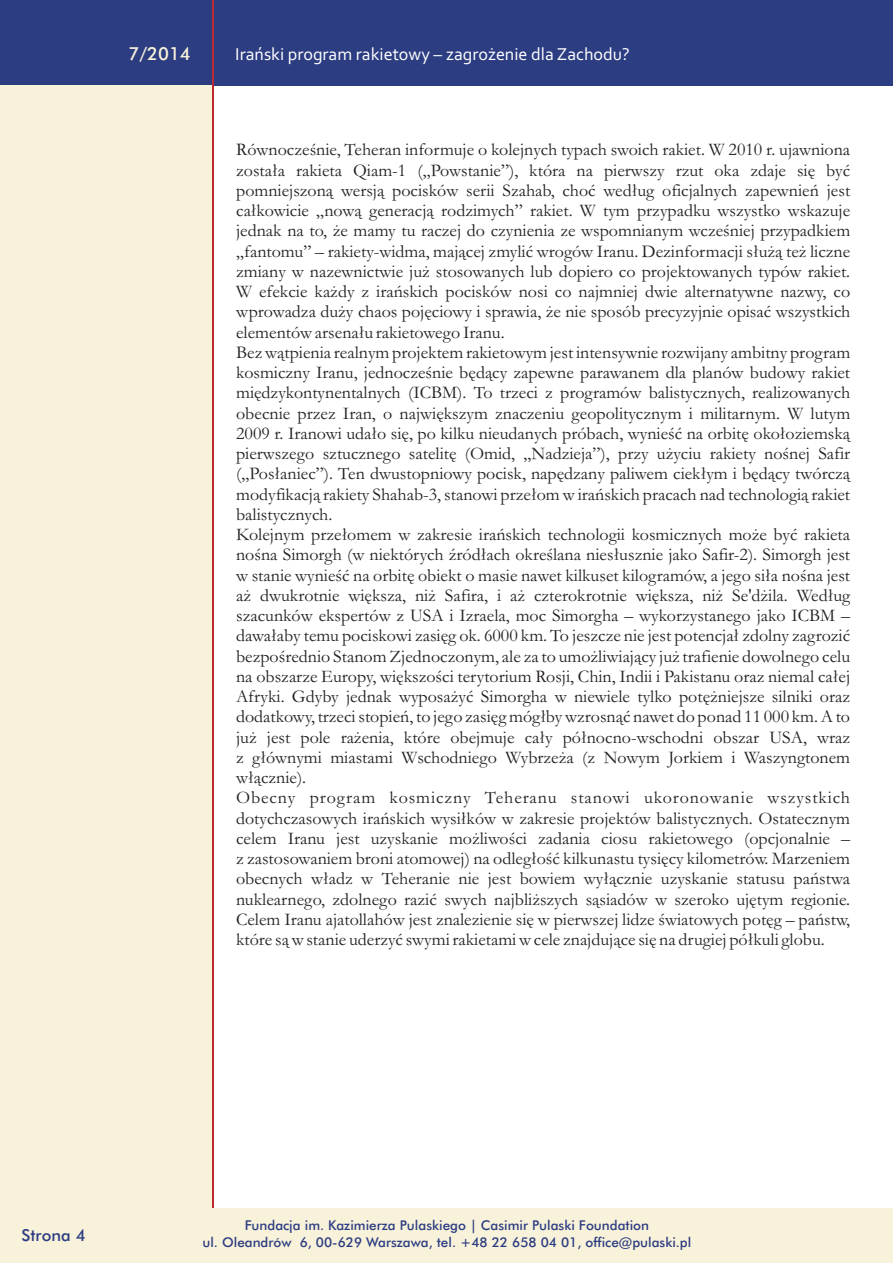
<style>
.page{position:relative;width:893px;height:1263px;background:#fff}
.page>*{position:absolute;margin:0;border:0;box-sizing:border-box;transform-origin:0 0}
.t1{font:18px/20.2px "Garamond";color:#231f20}
.t2{font:18px "Corbel";color:#fff}
.t3{font:500 18px "Futura BT";color:#f9f2da}
.t4{font:500 16.5px "Futura BT";color:#2c3d82}
.t5{font:500 13.5px/16.2px "Futura BT";color:#2c3d82;text-align:center}
</style>
<div class="page">
<div style="left:0;top:0;width:893px;height:85px;background:#2c3d82"></div>
<div style="left:0;top:85px;width:214px;height:1178px;background:#f9f2da"></div>
<hr style="left:213px;top:0;width:1px;height:1263px;background:#bd2a31">
<div style="left:0;top:1208px;width:893px;height:55px;background:#f9f2da"></div>
<p class="t3" style="left:129px;top:47px;width:64px">7/2014</p>
<p class="t2" style="left:235px;top:47px;width:396px">Irañski program rakietowy – zagro¿enie dla Zachodu?</p>
<p class="t1" style="left:236px;top:142px;width:616px">Równoczeœnie, Teheran informuje o kolejnych typach swoich rakiet. W 2010 r. ujawniona zosta³a rakieta Qiam-1 („Powstanie”), która na pierwszy rzut oka zdaje siê byæ pomniejszon¹ wersj¹ pocisków serii Szahab, choæ wed³ug oficjalnych zapewnieñ jest ca³kowicie „now¹ generacj¹ rodzimych” rakiet. W tym przypadku wszystko wskazuje jednak na to, ¿e mamy tu raczej do czynienia ze wspomnianym wczeœniej przypadkiem „fantomu” – rakiety-widma, maj¹cej zmyliæ wrogów Iranu. Dezinformacji s³u¿¹ te¿ liczne zmiany w nazewnictwie ju¿ stosowanych lub dopiero co projektowanych typów rakiet.<br>W efekcie ka¿dy z irañskich pocisków nosi co najmniej dwie alternatywne nazwy, co wprowadza du¿y chaos pojêciowy i sprawia, ¿e nie sposób precyzyjnie opisaæ wszystkich elementów arsena³u rakietowego Iranu.<br>Bez w¹tpienia realnym projektem rakietowym jest intensywnie rozwijany ambitny program kosmiczny Iranu, jednoczeœnie bêd¹cy zapewne parawanem dla planów budowy rakiet miêdzykontynentalnych (ICBM). To trzeci z programów balistycznych, realizowanych obecnie przez Iran, o najwiêkszym znaczeniu geopolitycznym i militarnym. W lutym 2009 r. Iranowi uda³o siê, po kilku nieudanych próbach, wynieœæ na orbitê oko³oziemsk¹ pierwszego sztucznego satelitê (Omid, „Nadzieja”), przy u¿yciu rakiety noœnej Safir („Pos³aniec”). Ten dwustopniowy pocisk, napêdzany paliwem ciek³ym i bêd¹cy twórcz¹ modyfikacj¹ rakiety Shahab-3, stanowi prze³om w irañskich pracach nad technologi¹ rakiet balistycznych.<br>Kolejnym prze³omem w zakresie irañskich technologii kosmicznych mo¿e byæ rakieta noœna Simorgh (w niektórych Ÿród³ach okreœlana nies³usznie jako Safir-2). Simorgh jest w stanie wynieœæ na orbitê obiekt o masie nawet kilkuset kilogramów, a jego si³a noœna jest a¿ dwukrotnie wiêksza, ni¿ Safira, i a¿ czterokrotnie wiêksza, ni¿ Se'd¿ila. Wed³ug szacunków ekspertów z USA i Izraela, moc Simorgha – wykorzystanego jako ICBM – dawa³aby temu pociskowi zasiêg ok. 6000 km. To jeszcze nie jest potencja³ zdolny zagroziæ bezpoœrednio Stanom Zjednoczonym, ale za to umo¿liwiaj¹cy ju¿ trafienie dowolnego celu na obszarze Europy, wiêkszoœci terytorium Rosji, Chin, Indii i Pakistanu oraz niemal ca³ej Afryki. Gdyby jednak wyposa¿yæ Simorgha w niewiele tylko potê¿niejsze silniki oraz dodatkowy, trzeci stopieñ, to jego zasiêg móg³by wzrosn¹æ nawet do ponad 11 000 km. A to ju¿ jest pole ra¿enia, które obejmuje ca³y pó³nocno-wschodni obszar USA, wraz z g³ównymi miastami Wschodniego Wybrze¿a (z Nowym Jorkiem i Waszyngtonem w³¹cznie).<br>Obecny program kosmiczny Teheranu stanowi ukoronowanie wszystkich dotychczasowych irañskich wysi³ków w zakresie projektów balistycznych. Ostatecznym celem Iranu jest uzyskanie mo¿liwoœci zadania ciosu rakietowego (opcjonalnie – z zastosowaniem broni atomowej) na odleg³oœæ kilkunastu tysiêcy kilometrów. Marzeniem obecnych w³adz w Teheranie nie jest bowiem wy³¹cznie uzyskanie statusu pañstwa nuklearnego, zdolnego raziæ swych najbli¿szych s¹siadów w szeroko ujêtym regionie.<br>Celem Iranu ajatollahów jest znalezienie siê w pierwszej lidze œwiatowych potêg – pañstw, które s¹ w stanie uderzyæ swymi rakietami w cele znajduj¹ce siê na drugiej pó³kuli globu.</p>
<p class="t4" style="left:22px;top:1229px;width:66px">Strona 4</p>
<p class="t5" style="left:202px;top:1219px;width:490px">Fundacja im. Kazimierza Pulaskiego | Casimir Pulaski Foundation<br>ul. Oleandrów 6, 00-629 Warszawa, tel. +48 22 658 04 01, office@pulaski.pl</p>
</div>
